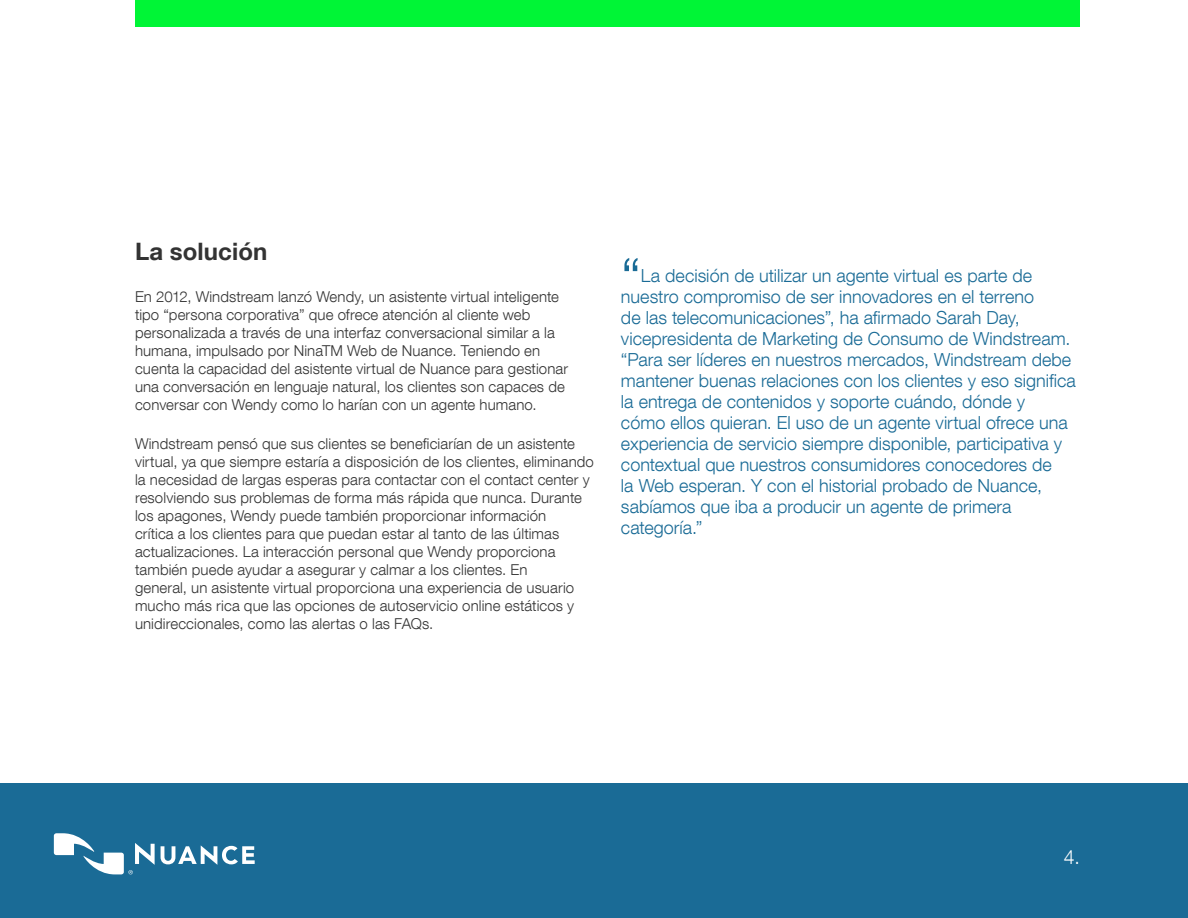
<style>
.page{position:relative;width:1188px;height:918px;background:#fff}
.page>*{position:absolute;margin:0;border:0;box-sizing:border-box;transform-origin:0 0}
.t1{font:300 54px "Helvetica Neue LT Com";color:#1a6b96}
.t2{font:700 24px "Helvetica Neue LT Com";letter-spacing:.005em;color:#333}
.t3{font:300 19.5px "Helvetica Neue LT Com";color:#fff}
.t4{font:300 18px/21px "Helvetica Neue LT Com";color:#1a6b96}
.t5{font:300 15px/18px "Helvetica Neue LT Com";letter-spacing:.01em;color:#333}
</style>
<div class="page">
<div style="left:0;top:783px;width:1188px;height:135px;background:#1a6b96"></div>
<svg style="left:161px;top:845px;width:94px;height:20px"></svg>
<svg style="left:54px;top:833px;width:101px;height:41px"></svg>
<div style="left:135px;top:0;width:945px;height:27px;background:#00f536"></div>
<h2 class="t2" style="left:135px;top:236px;width:134px">La solución</h2>
<p class="t5" style="left:135px;top:287px;width:435px">En 2012, Windstream lanzó Wendy, un asistente virtual inteligente tipo “persona corporativa” que ofrece atención al cliente web personalizada a través de una interfaz conversacional similar a la humana, impulsado por NinaTM Web de Nuance. Teniendo en cuenta la capacidad del asistente virtual de Nuance para gestionar una conversación en lenguaje natural, los clientes son capaces de conversar con Wendy como lo harían con un agente humano.</p>
<p class="t5" style="left:135px;top:434px;width:460px">Windstream pensó que sus clientes se beneficiarían de un asistente virtual, ya que siempre estaría a disposición de los clientes, eliminando la necesidad de largas esperas para contactar con el contact center y resolviendo sus problemas de forma más rápida que nunca. Durante los apagones, Wendy puede también proporcionar información<br>crítica a los clientes para que puedan estar al tanto de las últimas actualizaciones. La interacción personal que Wendy proporciona también puede ayudar a asegurar y calmar a los clientes. En<br>general, un asistente virtual proporciona una experiencia de usuario mucho más rica que las opciones de autoservicio online estáticos y unidireccionales, como las alertas o las FAQs.</p>
<h1 class="t1" style="left:621px;top:244px;width:21px">“</h1>
<p class="t4" style="left:621px;top:264px;width:456px;text-indent:20px">La decisión de utilizar un agente virtual es parte de nuestro compromiso de ser innovadores en el terreno<br>de las telecomunicaciones”, ha afirmado Sarah Day, vicepresidenta de Marketing de Consumo de Windstream. “Para ser líderes en nuestros mercados, Windstream debe mantener buenas relaciones con los clientes y eso significa la entrega de contenidos y soporte cuándo, dónde y<br>cómo ellos quieran. El uso de un agente virtual ofrece una experiencia de servicio siempre disponible, participativa y contextual que nuestros consumidores conocedores de<br>la Web esperan. Y con el historial probado de Nuance, sabíamos que iba a producir un agente de primera categoría.”</p>
<h3 class="t3" style="left:1064px;top:845px;width:18px">4.</h3>
</div>
